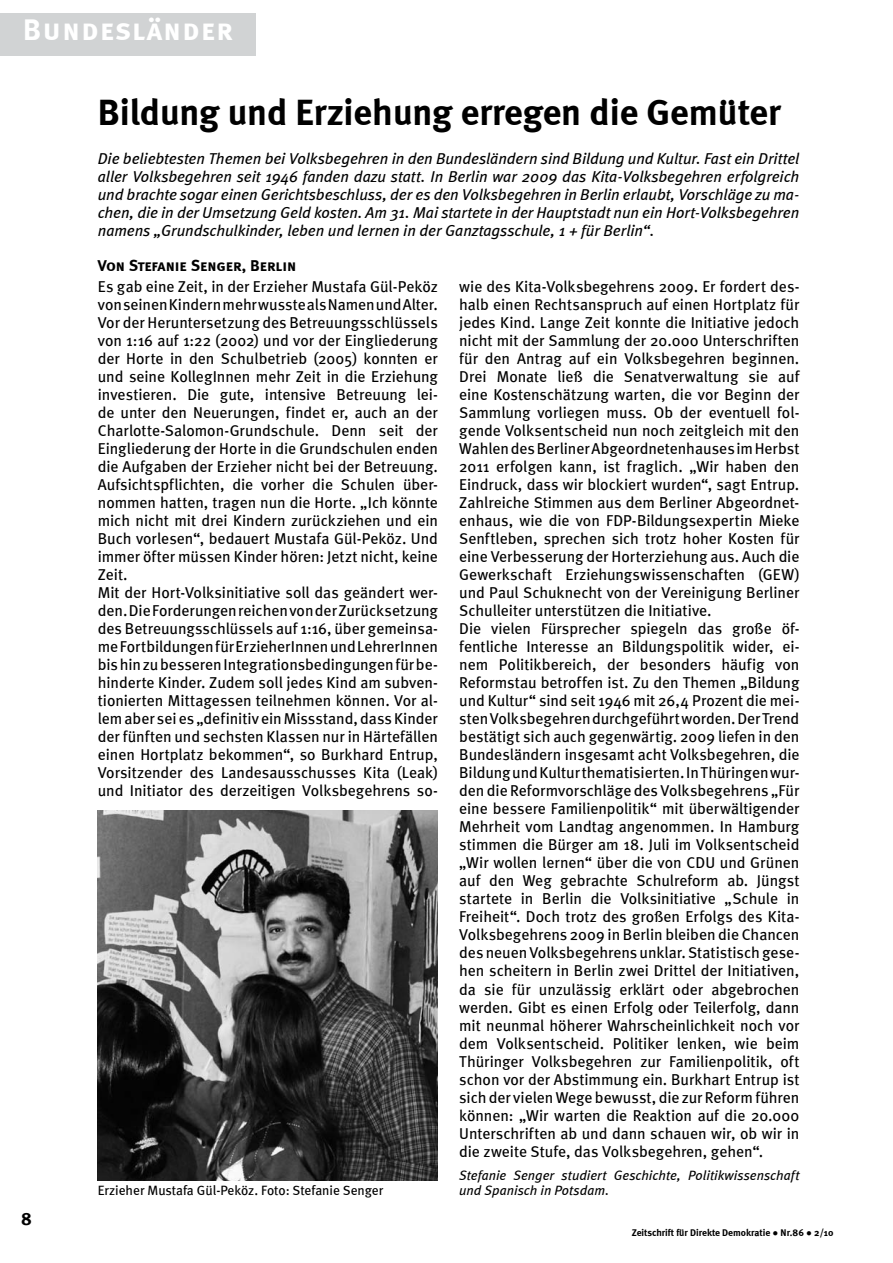
<style>
.page{position:relative;width:893px;height:1263px;background:#fff}
.page>*{position:absolute;margin:0;border:0;box-sizing:border-box;transform-origin:0 0}
.t1{font:700 36.75px "Meta";color:#000}
.t2{font:30px "Meta Bold Caps";letter-spacing:.05em;color:#fff}
.t3{font:700 18px "Meta";color:#000}
.t4{font:15.75px/18px "Meta";color:#000}
.t5{font:italic 15.75px/18px "Meta";letter-spacing:-.005em;color:#000;text-align:justify}
.t6{font:15.75px "Meta Bold Caps";color:#000}
.t7{font:italic 13.5px/15px "Meta";letter-spacing:.005em;color:#000}
.t8{font:13.5px "Meta";color:#000}
.t9{font:700 9.75px "Meta";color:#000}
.s1{font-family:"Times New Roman";font-weight:400}
</style>
<div class="page">
<div style="left:0;top:13px;width:255px;height:42px;background:#d1d3d4"></div>
<img style="left:98px;top:810px;width:340px;height:371px">
<h2 class="t2" style="left:23px;top:12px;width:211px">Bundesländer</h2>
<h1 class="t1" style="left:98px;top:90px;width:684px">Bildung und Erziehung erregen die Gemüter</h1>
<p class="t5" style="left:98px;top:149px;width:703px">Die beliebtesten Themen bei Volksbegehren in den Bundesländern sind Bildung und Kultur. Fast ein Drittel aller Volksbegehren seit 1946 fanden dazu statt. In Berlin war 2009 das Kita-Volksbegehren erfolgreich und brachte sogar einen Gerichtsbeschluss, der es den Volksbegehren in Berlin erlaubt, Vorschläge zu ma&shy;chen, die in der Umsetzung Geld kosten. Am 31. Mai startete in der Hauptstadt nun ein Hort-Volksbegehren namens „Grundschulkinder, leben und lernen in der Ganztagsschule, 1 + für Berlin“.</p>
<p class="t6" style="left:98px;top:256px;width:200px">Von Stefanie Senger, Berlin</p>
<p class="t3" style="left:21px;top:1208px;width:12px">8</p>
<p class="t4" style="left:98px;top:278px;width:342px">Es gab eine Zeit, in der Erzieher Mustafa Gül-Peköz von seinen Kindern mehr wusste als Namen und Alter.<br>Vor der Heruntersetzung des Betreuungsschlüssels von 1:16 auf 1:22 (2002) und vor der Eingliederung der Horte in den Schulbetrieb (2005) konnten er und seine KollegInnen mehr Zeit in die Erziehung investieren. Die gute, intensive Betreuung lei&shy;de unter den Neuerungen, findet er, auch an der Charlotte-Salomon-Grundschule. Denn seit der Eingliederung der Horte in die Grundschulen enden die Aufgaben der Erzieher nicht bei der Betreuung.<br>Aufsichtspflichten, die vorher die Schulen über&shy;nommen hatten, tragen nun die Horte. „Ich könnte mich nicht mit drei Kindern zurückziehen und ein Buch vorlesen“, bedauert Mustafa Gül-Peköz. Und immer öfter müssen Kinder hören: Jetzt nicht, keine Zeit.<br>Mit der Hort-Volksinitiative soll das geändert wer&shy;den. Die Forderungen reichen von der Zurücksetzung des Betreuungsschlüssels auf 1:16, über gemeinsa&shy;me Fortbildungen für ErzieherInnen und LehrerInnen bis hin zu besseren Integrationsbedingungen für be&shy;hinderte Kinder. Zudem soll jedes Kind am subven&shy;tionierten Mittagessen teilnehmen können. Vor al&shy;lem aber sei es „definitiv ein Missstand, dass Kinder der fünften und sechsten Klassen nur in Härtefällen einen Hortplatz bekommen“, so Burkhard Entrup, Vorsitzender des Landesausschusses Kita (Leak) und Initiator des derzeitigen Volksbegehrens so-</p>
<p class="t4" style="left:459px;top:278px;width:342px">wie des Kita-Volksbegehrens 2009. Er fordert des&shy;halb einen Rechtsanspruch auf einen Hortplatz für jedes Kind. Lange Zeit konnte die Initiative jedoch nicht mit der Sammlung der 20.000 Unterschriften für den Antrag auf ein Volksbegehren beginnen.<br>Drei Monate ließ die Senatverwaltung sie auf eine Kostenschätzung warten, die vor Beginn der Sammlung vorliegen muss. Ob der eventuell fol&shy;gende Volksentscheid nun noch zeitgleich mit den Wahlen des Berliner Abgeordnetenhauses im Herbst 2011 erfolgen kann, ist fraglich. „Wir haben den Eindruck, dass wir blockiert wurden“, sagt Entrup.<br>Zahlreiche Stimmen aus dem Berliner Abgeordnet&shy;enhaus, wie die von FDP-Bildungsexpertin Mieke Senftleben, sprechen sich trotz hoher Kosten für eine Verbesserung der Horterziehung aus. Auch die Gewerkschaft Erziehungswissenschaften (GEW) und Paul Schuknecht von der Vereinigung Berliner Schulleiter unterstützen die Initiative.<br>Die vielen Fürsprecher spiegeln das große öf&shy;fentliche Interesse an Bildungspolitik wider, ei&shy;nem Politikbereich, der besonders häufig von Reformstau betroffen ist. Zu den Themen „Bildung und Kultur“ sind seit 1946 mit 26,4 Prozent die mei&shy;sten Volksbegehren durchgeführt worden. Der Trend bestätigt sich auch gegenwärtig. 2009 liefen in den Bundesländern insgesamt acht Volksbegehren, die Bildung und Kultur thematisierten. In Thüringen wur&shy;den die Reformvorschläge des Volksbegehrens „Für eine bessere Familienpolitik“ mit überwältigender Mehrheit vom Landtag angenommen. In Hamburg stimmen die Bürger am 18. Juli im Volksentscheid „Wir wollen lernen“ über die von CDU und Grünen auf den Weg gebrachte Schulreform ab. Jüngst startete in Berlin die Volksinitiative „Schule in Freiheit“. Doch trotz des großen Erfolgs des Kita-Volksbegehrens 2009 in Berlin bleiben die Chancen des neuen Volksbegehrens unklar. Statistisch gese&shy;hen scheitern in Berlin zwei Drittel der Initiativen, da sie für unzulässig erklärt oder abgebrochen werden. Gibt es einen Erfolg oder Teilerfolg, dann mit neunmal höherer Wahrscheinlichkeit noch vor dem Volksentscheid. Politiker lenken, wie beim Thüringer Volksbegehren zur Familienpolitik, oft schon vor der Abstimmung ein. Burkhart Entrup ist sich der vielen Wege bewusst, die zur Reform führen können: „Wir warten die Reaktion auf die 20.000<br>Unterschriften ab und dann schauen wir, ob wir in die zweite Stufe, das Volksbegehren, gehen“.</p>
<p class="t7" style="left:459px;top:1168px;width:342px">Stefanie Senger studiert Geschichte, Politikwissenschaft und Spanisch in Potsdam.</p>
<p class="t8" style="left:98px;top:1182px;width:287px">Erzieher Mustafa Gül-Peköz. Foto: Stefanie Senger</p>
<p class="t9" style="left:632px;top:1227px;width:203px">Zeitschrift für Direkte Demokratie <span class="s1">●</span> Nr.86 <span class="s1">●</span> 2/10</p>
</div>
